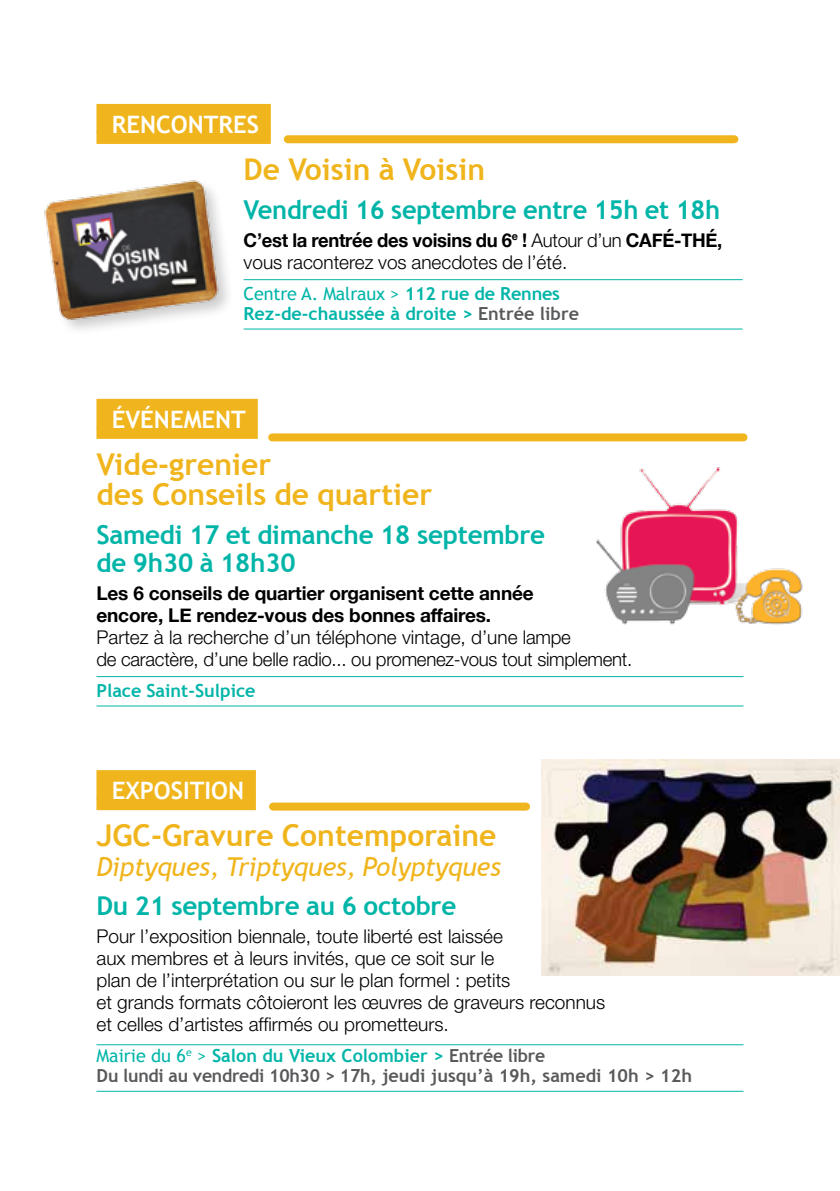
<style>
.page{position:relative;width:840px;height:1191px;background:#fff}
.page>*{position:absolute;margin:0;border:0;box-sizing:border-box;transform-origin:0 0}
.t1{font:700 30px/30px "Trebuchet MS";color:#f0b51c}
.t2{font:700 26px/28px "Trebuchet MS";letter-spacing:-.01em;color:#00b5a8}
.t3{font:italic 26px "Trebuchet MS";letter-spacing:-.01em;color:#f0b51c}
.t4{font:700 24px "Trebuchet MS";color:#fff}
.t5{font:300 19px/22px "Helvetica Neue";color:#000}
.t6{font:700 19px/22px "Helvetica Neue";letter-spacing:-.01em;color:#000}
.t7{font:700 18px/20px "Trebuchet MS";color:#58595b}
.t8{font:700 18px/20px "Trebuchet MS";color:#00b5a8}
.s1{color:#f0b51c}
.s2{font-weight:400;font-size:20px;color:#f0b51c}
.s3{font-weight:700}
.s4{font-weight:400}
.s5{color:#58595b}
.s6{font-weight:400;color:#00b5a8}
.s7{color:#00b5a8}
</style>
<div class="page">
<div style="left:96px;top:399px;width:162px;height:40px;background:#f0b51c"></div>
<hr style="left:96px;top:676px;width:647px;height:1px;background:#00b5a8">
<hr style="left:96px;top:705px;width:647px;height:1px;background:#00b5a8">
<div style="left:272px;top:433px;width:471px;height:8px;background:#f0b51c"></div>
<img style="left:596px;top:467px;width:207px;height:158px">
<div style="left:96px;top:770px;width:160px;height:40px;background:#f0b51c"></div>
<hr style="left:96px;top:1044px;width:647px;height:1px;background:#00b5a8">
<hr style="left:96px;top:1090px;width:647px;height:1px;background:#00b5a8">
<div style="left:273px;top:802px;width:253px;height:8px;background:#f0b51c"></div>
<img style="left:541px;top:760px;width:298px;height:215px">
<div style="left:96px;top:104px;width:175px;height:40px;background:#f0b51c"></div>
<hr style="left:243px;top:279px;width:499px;height:1px;background:#00b5a8">
<hr style="left:243px;top:328px;width:499px;height:1px;background:#00b5a8">
<div style="left:287px;top:135px;width:447px;height:8px;background:#f0b51c"></div>
<div style="left:43px;top:179px;width:192px;height:158px;background:#000;opacity:.2"></div>
<img style="left:43px;top:179px;width:181px;height:144px">
<p class="t4" style="left:96px;top:109px;width:176px"><span class="s1">A</span>RENCONTRES<span class="s2">A</span></p>
<h1 class="t1" style="left:243px;top:154px;width:243px">De Voisin à Voisin</h1>
<h2 class="t2" style="left:243px;top:196px;width:478px">Vendredi 16 septembre entre 15h et 18h</h2>
<p class="t5" style="left:243px;top:228px;width:480px"><span class="s3">C’est la rentrée des voisins du 6</span><sup>e</sup> <span class="s3">!</span> Autour d’un <span class="s3">CAFÉ-THÉ, </span>vous raconterez vos anecdotes de l’été.</p>
<p class="t8" style="left:243px;top:284px;width:337px"><span class="s4">Centre A. Malraux &gt;</span> 112 rue de Rennes<br>Rez-de-chaussée à droite &gt; <span class="s5">Entrée libre</span></p>
<p class="t4" style="left:96px;top:404px;width:163px"><span class="s1">A</span>ÉVÉNEMENT<span class="s2">A</span></p>
<h1 class="t1" style="left:96px;top:449px;width:337px">Vide-grenier<br>des Conseils de quartier</h1>
<h2 class="t2" style="left:96px;top:520px;width:450px">Samedi 17 et dimanche 18 septembre de 9h30 à 18h30</h2>
<p class="t6" style="left:96px;top:582px;width:438px">Les 6 conseils de quartier organisent cette année encore, LE rendez-vous des bonnes affaires.</p>
<p class="t5" style="left:96px;top:625px;width:537px">Partez à la recherche d’un téléphone vintage, d’une lampe<br>de caractère, d’une belle radio... ou promenez-vous tout simplement.</p>
<p class="t8" style="left:96px;top:680px;width:160px">Place Saint-Sulpice</p>
<p class="t4" style="left:96px;top:775px;width:161px"><span class="s1">A</span>EXPOSITION<span class="s2">A</span></p>
<h1 class="t1" style="left:96px;top:820px;width:401px">JGC-Gravure Contemporaine</h1>
<h2 class="t3" style="left:96px;top:851px;width:405px">Diptyques, Triptyques, Polyptyques</h2>
<h2 class="t2" style="left:96px;top:892px;width:361px">Du 21 septembre au 6 octobre</h2>
<p class="t5" style="left:96px;top:924px;width:510px">Pour l’exposition biennale, toute liberté est laissée<br>aux membres et à leurs invités, que ce soit sur le<br>plan de l’interprétation ou sur le plan formel : petits<br>et grands formats côtoieront les œuvres de graveurs reconnus et celles d’artistes affirmés ou prometteurs.</p>
<p class="t7" style="left:96px;top:1045px;width:596px"><span class="s6">Mairie du 6</span><sup>e</sup> <span class="s6">&gt;</span> <span class="s7">Salon du Vieux Colombier &gt;</span> Entrée libre<br>Du lundi au vendredi 10h30 &gt; 17h, jeudi jusqu’à 19h, samedi 10h &gt; 12h</p>
</div>
